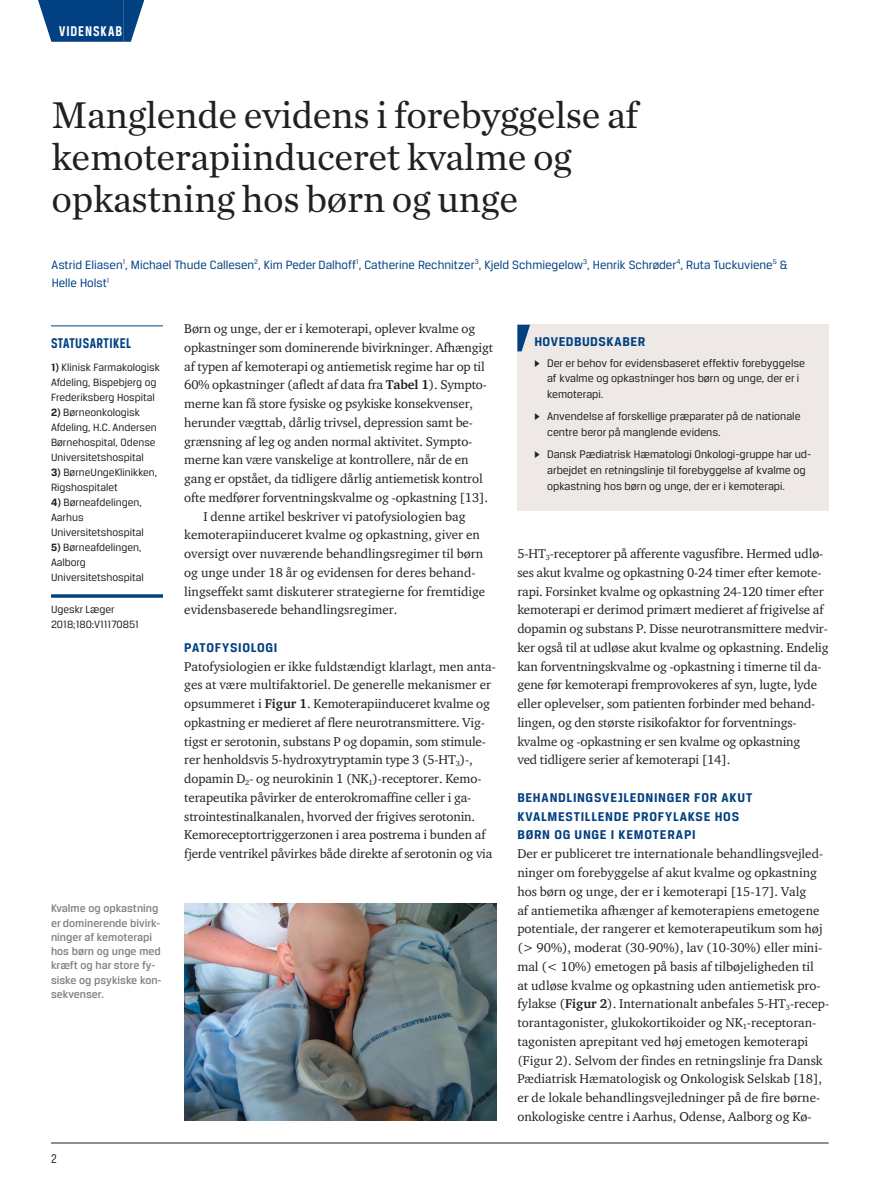
<style>
.page{position:relative;width:893px;height:1191px;background:#fff}
.page>*{position:absolute;margin:0;border:0;box-sizing:border-box;transform-origin:0 0}
.t1{font:39px/42px "Chronicle Text G1";letter-spacing:-.01em;color:#231f20}
.t2{font:700 15px "Breuer Condensed";letter-spacing:.03em;color:#014081}
.t3{font:700 15px "Breuer Condensed";letter-spacing:.065em;color:#fff}
.t4{font:700 13.5px/18.8px "Breuer Text";letter-spacing:.05em;color:#014081}
.t5{font:13.5px "Breuer Condensed";color:#231f20}
.t6{font:13.05px/18.8px "ITC Charter Com";letter-spacing:-.01em;color:#231f20}
.t7{font:12.75px/18.8px "Breuer Text";color:#014081}
.t8{font:11.7px/15.8px "Breuer Text";color:#231f20}
.t9{font:500 11.7px/14.2px "Breuer Text";color:#808285}
.t10{font:11.25px/15px "Breuer Text";color:#231f20}
.s1{font-weight:700}
.s2{font-family:"Greta Text"}
</style>
<div class="page">
<hr style="left:51px;top:1142px;width:778px;height:1px;background:#231f20">
<div style="left:59px;top:0;width:64px;height:42px;background:#014081"></div>
<svg style="left:38px;top:0;width:21px;height:42px"></svg>
<svg style="left:123px;top:0;width:21px;height:42px"></svg>
<hr style="left:51px;top:325px;width:112px;height:1px;background:#014081">
<svg style="left:51px;top:594px;width:112px;height:4px"></svg>
<div style="left:517px;top:325px;width:312px;height:186px;background:#eee9e6"></div>
<svg style="left:517px;top:325px;width:13px;height:26px"></svg>
<img style="left:184px;top:903px;width:312px;height:217px">
<p class="t3" style="left:59px;top:23px;width:65px">VIDENSKAB</p>
<h1 class="t1" style="left:52px;top:92px;width:588px">Manglende evidens i forebyggelse af kemoterapiinduceret kvalme og opkastning hos børn og unge</h1>
<p class="t7" style="left:52px;top:255px;width:737px">Astrid Eliasen<sup>1</sup>, Michael Thude Callesen<sup>2</sup>, Kim Peder Dalhoff<sup>1</sup>, Catherine Rechnitzer<sup>3</sup>, Kjeld Schmiegelow<sup>3</sup>, Henrik Schrøder<sup>4</sup>, Ruta Tuckuviene<sup>5</sup> &amp;<br>Helle Holst<sup>1</sup></p>
<p class="t6" style="left:184px;top:319px;width:292px">Børn og unge, der er i kemoterapi, oplever kvalme og</p>
<p class="t6" style="left:184px;top:338px;width:310px">opkastninger som dominerende bivirkninger. Afhængigt</p>
<p class="t6" style="left:184px;top:356px;width:302px">af typen af kemoterapi og antiemetisk regime har op til</p>
<p class="t6" style="left:184px;top:375px;width:304px">60% opkastninger (afledt af data fra <span class="s1">Tabel 1</span>). Sympto-</p>
<p class="t6" style="left:184px;top:394px;width:290px">merne kan få store fysiske og psykiske konsekvenser,</p>
<p class="t6" style="left:184px;top:413px;width:290px">herunder vægttab, dårlig trivsel, depression samt be-</p>
<p class="t6" style="left:184px;top:431px;width:290px">grænsning af leg og anden normal aktivitet. Sympto-</p>
<p class="t6" style="left:184px;top:450px;width:286px">merne kan være vanskelige at kontrollere, når de en</p>
<p class="t6" style="left:184px;top:469px;width:300px">gang er opstået, da tidligere dårlig antiemetisk kontrol</p>
<p class="t6" style="left:184px;top:488px;width:305px">ofte medfører forventningskvalme og -opkastning [13].</p>
<p class="t6" style="left:203px;top:506px;width:264px">I denne artikel beskriver vi patofysiologien bag</p>
<p class="t6" style="left:184px;top:525px;width:297px">kemoterapiinduceret kvalme og opkastning, giver en</p>
<p class="t6" style="left:184px;top:544px;width:301px">oversigt over nuværende behandlingsregimer til børn</p>
<p class="t6" style="left:184px;top:563px;width:293px">og unge under 18 år og evidensen for deres behand-</p>
<p class="t6" style="left:184px;top:581px;width:303px">lingseffekt samt diskuterer strategierne for fremtidige</p>
<p class="t6" style="left:184px;top:600px;width:215px">evidensbaserede behandlingsregimer.</p>
<p class="t4" style="left:184px;top:638px;width:95px">PATOFYSIOLOGI</p>
<p class="t6" style="left:184px;top:656px;width:313px">Patofysiologien er ikke fuldstændigt klarlagt, men anta&shy;ges at være multifaktoriel. De generelle mekanismer er opsummeret i <span class="s1">Figur 1</span>. Kemoterapiinduceret kvalme og opkastning er medieret af flere neurotransmittere. Vig&shy;tigst er serotonin, substans P og dopamin, som stimule&shy;rer henholdsvis 5-hydroxytryptamin type 3 (5-HT<sub>3</sub>)-, dopamin D<sub>2</sub>- og neurokinin 1 (NK<sub>1</sub>)-receptorer. Kemo&shy;terapeutika påvirker de enterokromaffine celler i ga&shy;strointestinalkanalen, hvorved der frigives serotonin.<br>Kemoreceptortriggerzonen i area postrema i bunden af fjerde ventrikel påvirkes både direkte af serotonin og via</p>
<p class="t4" style="left:534px;top:332px;width:112px">HOVEDBUDSKABER</p>
<p class="t2" style="left:51px;top:334px;width:82px">STATUSARTIKEL</p>
<p class="t10" style="left:51px;top:360px;width:110px"><span class="s1">1)</span> Klinisk Farmakologisk<br>Afdeling, Bispebjerg og<br>Frederiksberg Hospital</p>
<p class="t10" style="left:51px;top:405px;width:107px"><span class="s1">2)</span> Børneonkologisk<br>Afdeling, H.C. Andersen<br>Børnehospital, Odense<br>Universitetshospital</p>
<p class="t10" style="left:51px;top:465px;width:108px"><span class="s1">3)</span> BørneUngeKlinikken,<br>Rigshospitalet</p>
<p class="t10" style="left:51px;top:495px;width:94px"><span class="s1">4)</span> Børneafdelingen,<br>Aarhus<br>Universitetshospital</p>
<p class="t10" style="left:51px;top:540px;width:94px"><span class="s1">5)</span> Børneafdelingen,<br>Aalborg<br>Universitetshospital</p>
<p class="t10" style="left:51px;top:601px;width:89px">Ugeskr Læger<br>2018;180:V11170851</p>
<p class="t8" style="left:547px;top:355px;width:259px;text-indent:-13px"><span class="s2">▶</span> Der er behov for evidensbaseret effektiv forebyggelse af kvalme og opkastninger hos børn og unge, der er i kemoterapi.</p>
<p class="t8" style="left:547px;top:408px;width:255px;text-indent:-13px"><span class="s2">▶</span> Anvendelse af forskellige præparater på de nationale centre beror på manglende evidens.</p>
<p class="t8" style="left:547px;top:446px;width:266px;text-indent:-13px"><span class="s2">▶</span> Dansk Pædiatrisk Hæmatologi Onkologi-gruppe har ud&shy;arbejdet en retningslinje til forebyggelse af kvalme og opkastning hos børn og unge, der er i kemoterapi.</p>
<p class="t6" style="left:517px;top:544px;width:313px">5-HT<sub>3</sub>-receptorer på afferente vagusfibre. Hermed udlø&shy;ses akut kvalme og opkastning 0-24 timer efter kemote&shy;rapi. Forsinket kvalme og opkastning 24-120 timer efter kemoterapi er derimod primært medieret af frigivelse af dopamin og substans P. Disse neurotransmittere medvir&shy;ker også til at udløse akut kvalme og opkastning. Endelig kan forventningskvalme og -opkastning i timerne til da&shy;gene før kemoterapi fremprovokeres af syn, lugte, lyde eller oplevelser, som patienten forbinder med behand&shy;lingen, og den største risikofaktor for forventnings&shy;kvalme og -opkastning er sen kvalme og opkastning<br>ved tidligere serier af kemoterapi [14].</p>
<p class="t4" style="left:517px;top:788px;width:236px">BEHANDLINGSVEJLEDNINGER FOR AKUT<br>KVALMESTILLENDE PROFYLAKSE HOS<br>BØRN OG UNGE I KEMOTERAPI</p>
<p class="t6" style="left:517px;top:844px;width:312px">Der er publiceret tre internationale behandlingsvejled&shy;ninger om forebyggelse af akut kvalme og opkastning hos børn og unge, der er i kemoterapi [15-17]. Valg<br>af antiemetika afhænger af kemoterapiens emetogene potentiale, der rangerer et kemoterapeutikum som høj (&gt; 90%), moderat (30-90%), lav (10-30%) eller mini&shy;mal (&lt; 10%) emetogen på basis af tilbøjeligheden til at udløse kvalme og opkastning uden antiemetisk pro&shy;fylakse (<span class="s1">Figur 2</span>). Internationalt anbefales 5-HT<sub>3</sub>-recep&shy;torantagonister, glukokortikoider og NK<sub>1</sub>-receptoran&shy;tagonisten aprepitant ved høj emetogen kemoterapi (Figur 2). Selvom der findes en retningslinje fra Dansk Pædiatrisk Hæmatologisk og Onkologisk Selskab [18], er de lokale behandlingsvejledninger på de fire børne&shy;onkologiske centre i Aarhus, Odense, Aalborg og Kø-</p>
<p class="t9" style="left:51px;top:901px;width:112px">Kvalme og opkastning er dominerende bivirk&shy;ninger af kemoterapi hos børn og unge med kræft og har store fy&shy;siske og psykiske kon&shy;sekvenser.</p>
<p class="t5" style="left:51px;top:1150px;width:7px">2</p>
</div>
